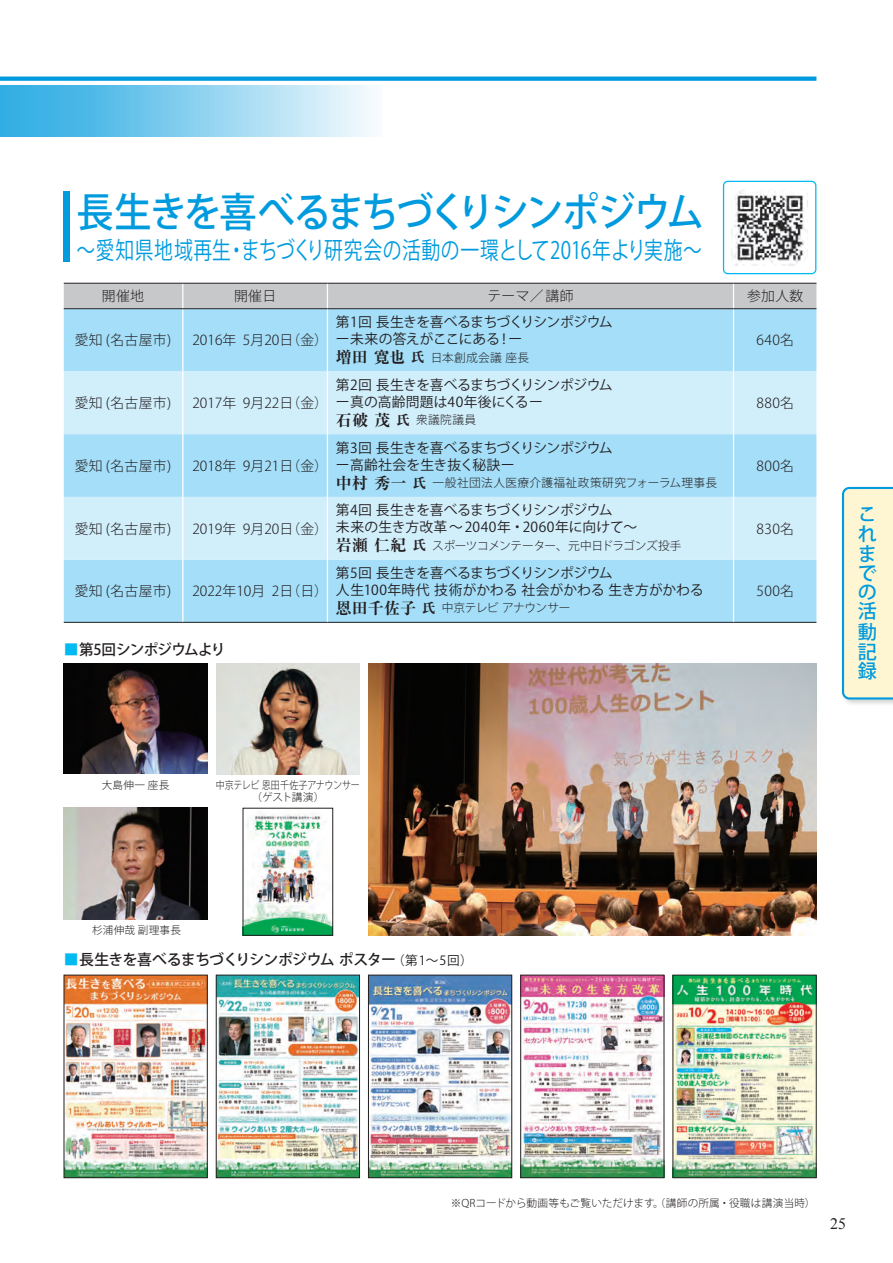
<style>
.page{position:relative;width:893px;height:1263px;background:#fff}
.page>*{position:absolute;margin:0;border:0;box-sizing:border-box;transform-origin:0 0}
.t1{font:500 40.35px "Koz Go Pr 6 N";letter-spacing:-.07em;color:#009bde;scale:.92 1}
.t2{font:23.85px "Koz Go Pr 6 N";letter-spacing:.025em;color:#009bde;scale:.78 1}
.t3{font:500 19.2px/19.6px "Koz Go Pr 6 N";color:#009bde}
.t4{font:15.9px "Times New Roman";color:#231f20}
.t5{font:500 14.85px "Koz Go Pr 6 N";letter-spacing:-.045em;color:#231f20}
.t6{font:13.8px/17px "Koz Go Pr 6 N";letter-spacing:-.02em;color:#231f20}
.t7{font:300 13.8px "Koz Go Pr 6 N";letter-spacing:.025em;color:#231f20}
.t8{font:300 13.8px "Koz Go Pr 6 N";color:#231f20}
.t9{font:300 11.7px "Koz Go Pr 6 N";letter-spacing:.015em;color:#231f20}
.t10{font:300 11.7px "Koz Go Pr 6 N";letter-spacing:-.04em;color:#231f20}
.t11{font:300 11.7px "Koz Go Pr 6 N";letter-spacing:-.03em;color:#231f20}
.t12{font:300 10.65px "Koz Go Pr 6 N";letter-spacing:.01em;color:#231f20}
.t13{font:300 10.65px/12.8px "Koz Go Pr 6 N";letter-spacing:-.03em;color:#231f20;text-align:center;scale:.85 1}
.s1{font-family:"Ryumin Pro";font-weight:700;font-stretch:expanded;font-size:15.9px}
.s2{font-family:"Ryumin Pro";font-weight:700;font-stretch:expanded;font-size:13.5px}
.s3{color:#00baf1}
.s4{font-weight:400;font-size:12.6px}
</style>
<div class="page">
<div style="left:64px;top:309px;width:752px;height:313px;background:#a4def8"></div>
<svg style="left:64px;top:371px;width:752px;height:189px;background:#c2e8fa"></svg>
<div style="left:64px;top:284px;width:752px;height:24px;background:#c7c8ca"></div>
<hr style="left:182px;top:309px;width:1px;height:62px;background:#fff">
<hr style="left:327px;top:309px;width:1px;height:62px;background:#fff">
<hr style="left:733px;top:309px;width:1px;height:62px;background:#fff">
<hr style="left:182px;top:371px;width:1px;height:63px;background:#fff">
<hr style="left:327px;top:371px;width:1px;height:63px;background:#fff">
<hr style="left:733px;top:371px;width:1px;height:63px;background:#fff">
<hr style="left:182px;top:434px;width:1px;height:63px;background:#fff">
<hr style="left:327px;top:434px;width:1px;height:63px;background:#fff">
<hr style="left:733px;top:434px;width:1px;height:63px;background:#fff">
<hr style="left:182px;top:497px;width:1px;height:63px;background:#fff">
<hr style="left:327px;top:497px;width:1px;height:63px;background:#fff">
<hr style="left:733px;top:497px;width:1px;height:63px;background:#fff">
<hr style="left:182px;top:560px;width:1px;height:62px;background:#fff">
<hr style="left:327px;top:560px;width:1px;height:62px;background:#fff">
<hr style="left:733px;top:560px;width:1px;height:62px;background:#fff">
<hr style="left:64px;top:283px;width:119px;height:1px;background:#231f20">
<hr style="left:183px;top:283px;width:144px;height:1px;background:#231f20">
<hr style="left:327px;top:283px;width:406px;height:1px;background:#231f20">
<hr style="left:733px;top:283px;width:83px;height:1px;background:#231f20">
<hr style="left:64px;top:308px;width:119px;height:1px;background:#231f20">
<hr style="left:183px;top:308px;width:144px;height:1px;background:#231f20">
<hr style="left:327px;top:308px;width:406px;height:1px;background:#231f20">
<hr style="left:733px;top:308px;width:83px;height:1px;background:#231f20">
<hr style="left:64px;top:622px;width:119px;height:1px;background:#231f20">
<hr style="left:183px;top:622px;width:144px;height:1px;background:#231f20">
<hr style="left:327px;top:622px;width:406px;height:1px;background:#231f20">
<hr style="left:733px;top:622px;width:83px;height:1px;background:#231f20">
<img style="left:66px;top:977px;width:139px;height:199px">
<img style="left:218px;top:977px;width:140px;height:199px">
<div style="left:216px;top:975px;width:144px;height:203px;border:1px solid #231f20"></div>
<img style="left:370px;top:977px;width:140px;height:199px">
<div style="left:368px;top:975px;width:144px;height:203px;border:1px solid #231f20"></div>
<img style="left:522px;top:977px;width:140px;height:199px">
<div style="left:520px;top:975px;width:144px;height:203px;border:1px solid #231f20"></div>
<img style="left:368px;top:663px;width:448px;height:272px">
<img style="left:64px;top:663px;width:143px;height:111px">
<img style="left:216px;top:663px;width:144px;height:111px">
<img style="left:245px;top:813px;width:86px;height:120px">
<div style="left:243px;top:808px;width:90px;height:127px;border:1px solid #231f20"></div>
<img style="left:675px;top:977px;width:139px;height:199px">
<div style="left:673px;top:975px;width:143px;height:203px;border:1px solid #231f20"></div>
<div style="left:64px;top:191px;width:6px;height:70px;background:#009bde"></div>
<img style="left:64px;top:808px;width:143px;height:112px">
<div style="left:723px;top:181px;width:93px;height:93px;border:1px solid #00baf1;border-radius:4px"></div>
<img style="left:731px;top:189px;width:77px;height:77px">
<div style="left:840px;top:485px;width:53px;height:222px;background:#231f20;opacity:.2"></div>
<svg style="left:841px;top:486px;width:52px;height:215px;background:#eff0d5"></svg>
<div style="left:0;top:85px;width:383px;height:51px;background:linear-gradient(to right,#22a8e2,#f6fbfd)"></div>
<svg style="left:0;top:77px;width:816px;height:4px;background:#0ca0df"></svg>
<h1 class="t1" style="left:77px;top:189px;width:683px">長生きを喜べるまちづくりシンポジウム</h1>
<h2 class="t2" style="left:77px;top:237px;width:803px">～愛知県地域再生・まちづくり研究会の活動の一環として2016年より実施～</h2>
<p class="t7" style="left:102px;top:288px;width:44px">開催地</p>
<p class="t7" style="left:234px;top:288px;width:44px">開催日</p>
<p class="t7" style="left:487px;top:288px;width:88px">テーマ／講師</p>
<p class="t7" style="left:747px;top:288px;width:58px">参加人数</p>
<p class="t7" style="left:75px;top:332px;width:98px">愛知 (名古屋市)</p>
<p class="t8" style="left:192px;top:332px;width:137px">2016年 5月20日（金）</p>
<p class="t6" style="left:336px;top:314px;width:278px">第1回 長生きを喜べるまちづくりシンポジウムー未来の答えがここにある！ー</p>
<p class="t9" style="left:336px;top:351px;width:195px"><span class="s1">増田 寛也</span> <span class="s2">氏</span>日本創成会議 座長</p>
<p class="t7" style="left:757px;top:332px;width:39px">640名</p>
<p class="t7" style="left:75px;top:395px;width:98px">愛知 (名古屋市)</p>
<p class="t8" style="left:192px;top:395px;width:137px">2017年 9月22日（金）</p>
<p class="t6" style="left:336px;top:377px;width:278px">第2回 長生きを喜べるまちづくりシンポジウムー真の高齢問題は40年後にくるー</p>
<p class="t9" style="left:336px;top:413px;width:142px"><span class="s1">石破 茂</span> <span class="s2">氏</span>衆議院議員</p>
<p class="t7" style="left:757px;top:395px;width:39px">880名</p>
<p class="t7" style="left:75px;top:458px;width:98px">愛知 (名古屋市)</p>
<p class="t8" style="left:192px;top:458px;width:137px">2018年 9月21日（金）</p>
<p class="t6" style="left:336px;top:439px;width:278px">第3回 長生きを喜べるまちづくりシンポジウムー高齢社会を生き抜く秘訣ー</p>
<p class="t9" style="left:336px;top:476px;width:383px"><span class="s1">中村 秀一</span> <span class="s2">氏</span>一般社団法人医療介護福祉政策研究フォーラム理事長</p>
<p class="t7" style="left:757px;top:458px;width:39px">800名</p>
<p class="t7" style="left:75px;top:521px;width:98px">愛知 (名古屋市)</p>
<p class="t8" style="left:192px;top:521px;width:137px">2019年 9月20日（金）</p>
<p class="t6" style="left:336px;top:502px;width:302px">第4回 長生きを喜べるまちづくりシンポジウム<br>未来の生き方改革〜 2040年・2060年に向けて〜</p>
<p class="t10" style="left:336px;top:539px;width:347px"><span class="s1">岩瀬 仁紀</span> <span class="s2">氏</span>スポーツコメンテーター、元中日ドラゴンズ投手</p>
<p class="t7" style="left:757px;top:521px;width:39px">830名</p>
<p class="t7" style="left:75px;top:583px;width:98px">愛知 (名古屋市)</p>
<p class="t8" style="left:192px;top:583px;width:137px">2022年10月 2日（日）</p>
<p class="t6" style="left:336px;top:565px;width:369px">第5回 長生きを喜べるまちづくりシンポジウム<br>人生100年時代 技術がかわる 社会がかわる 生き方がかわる</p>
<p class="t11" style="left:336px;top:601px;width:236px"><span class="s1">恩田千佐子</span> <span class="s2">氏</span>中京テレビ アナウンサー</p>
<p class="t7" style="left:757px;top:583px;width:39px">500名</p>
<p class="t5" style="left:64px;top:641px;width:163px"><span class="s3">■</span>第5回シンポジウムより</p>
<p class="t12" style="left:102px;top:779px;width:69px">大島伸一 座長</p>
<p class="t13" style="left:216px;top:778px;width:171px">中京テレビ 恩田千佐子アナウンサー（ゲスト講演）</p>
<p class="t12" style="left:92px;top:924px;width:90px">杉浦伸哉 副理事長</p>
<p class="t5" style="left:64px;top:952px;width:410px"><span class="s3">■</span>長生きを喜べるまちづくりシンポジウム ポスター<span class="s4">（第1〜5回）</span></p>
<h3 class="t3" style="left:858px;top:505px;width:20px">これまでの活動記録</h3>
<p class="t12" style="left:451px;top:1196px;width:366px">※QRコードから動画等もご覧いただけます。（講師の所属・役職は講演当時）</p>
<p class="t4" style="left:830px;top:1213px;width:17px">25</p>
</div>
